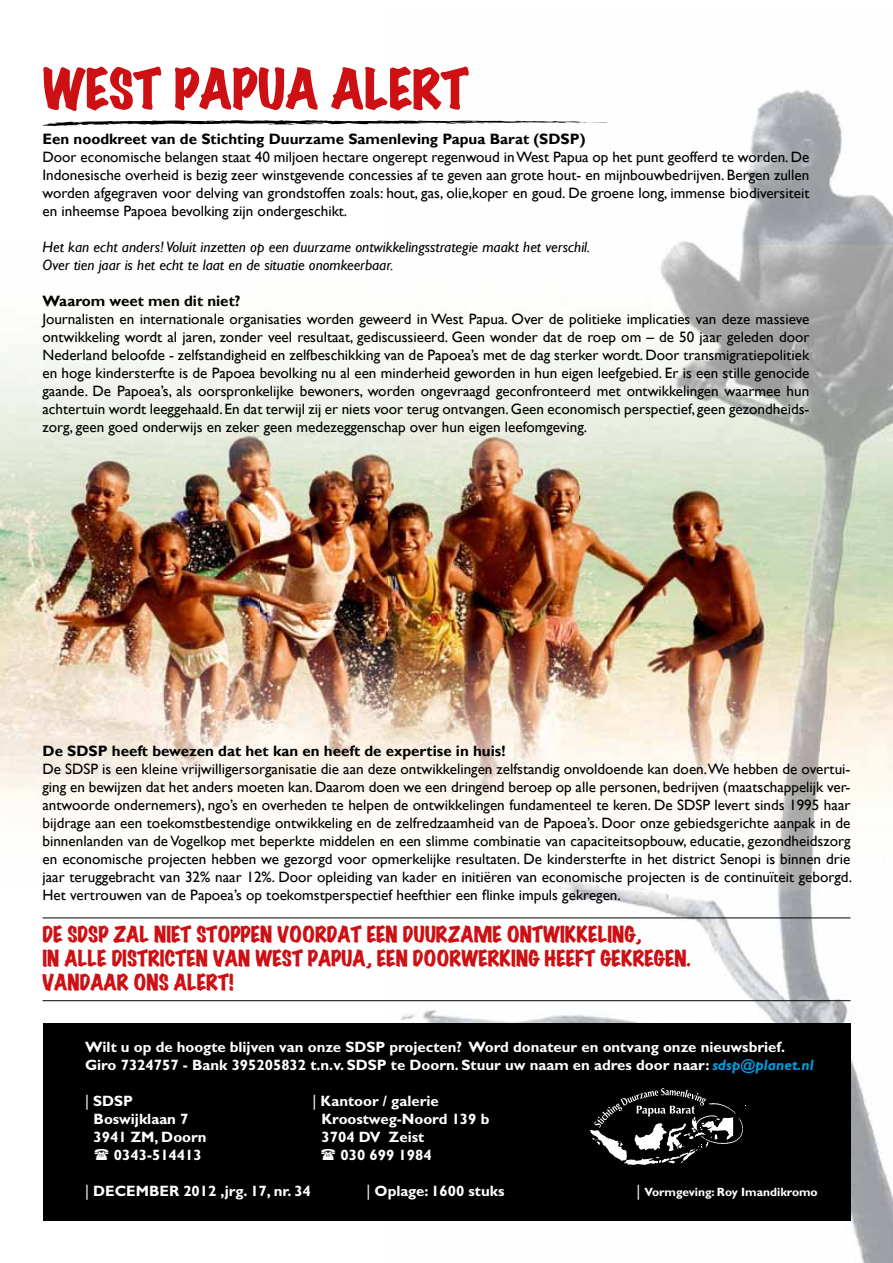
<style>
.page{position:relative;width:893px;height:1263px;background:#fff}
.page>*{position:absolute;margin:0;border:0;box-sizing:border-box;transform-origin:0 0}
.t1{font:52.5px "Marker Felt Wide";color:#cd1013}
.t2{font:21px/24px "Marker Felt Wide";color:#cd1013}
.t3{font:15px/18px "Gill Sans";color:#000;text-align:justify}
.t4{font:700 15px/18px "Gill Sans Std";color:#fff}
.t5{font:italic 15px/18px "Gill Sans";color:#000}
.t6{font:700 15px "Gill Sans";color:#000}
.t7{font:700 12px "Gill Sans Std";color:#fff}
.s1{font-style:italic;color:#009ee3}
.s2{font-weight:400}
.s3{font-weight:400;font-size:15px}
</style>
<div class="page">
<img style="left:0;top:343px;width:388px;height:458px">
<img style="left:388px;top:90px;width:505px;height:1173px">
<div style="left:43px;top:1023px;width:807px;height:198px;background:#000"></div>
<svg style="left:43px;top:120px;width:564px;height:6px"></svg>
<hr style="left:43px;top:918px;width:807px;height:1px;background:#000">
<hr style="left:43px;top:1000px;width:807px;height:1px;background:#000">
<svg style="left:590px;top:1088px;width:156px;height:77px"></svg>
<h1 class="t1" style="left:43px;top:65px;width:428px">WEST PAPUA ALERT</h1>
<p class="t6" style="left:43px;top:130px;width:544px">Een noodkreet van de Stichting Duurzame Samenleving Papua Barat (SDSP)</p>
<p class="t3" style="left:43px;top:148px;width:768px">Door economische belangen staat 40 miljoen hectare ongerept regenwoud in West Papua op het punt geofferd te worden. De Indonesische overheid is bezig zeer winstgevende concessies af te geven aan grote hout- en mijnbouwbedrijven. Bergen zullen worden afgegraven voor delving van grondstoffen zoals: hout, gas, olie,koper en goud. De groene long, immense biodiversiteit en inheemse Papoea bevolking zijn ondergeschikt.</p>
<p class="t5" style="left:43px;top:238px;width:549px">Het kan echt anders! Voluit inzetten op een duurzame ontwikkelingsstrategie maakt het verschil.<br>Over tien jaar is het echt te laat en de situatie onomkeerbaar.</p>
<p class="t6" style="left:43px;top:292px;width:199px">Waarom weet men dit niet?</p>
<p class="t3" style="left:43px;top:310px;width:768px">Journalisten en internationale organisaties worden geweerd in West Papua. Over de politieke implicaties van deze massieve ontwikkeling wordt al jaren, zonder veel resultaat, gediscussieerd. Geen wonder dat de roep om – de 50 jaar geleden door Nederland beloofde - zelfstandigheid en zelfbeschikking van de Papoea’s met de dag sterker wordt. Door transmigratiepolitiek en hoge kindersterfte is de Papoea bevolking nu al een minderheid geworden in hun eigen leefgebied. Er is een stille genocide gaande. De Papoea’s, als oorspronkelijke bewoners, worden ongevraagd geconfronteerd met ontwikkelingen waarmee hun achtertuin wordt leeggehaald. En dat terwijl zij er niets voor terug ontvangen. Geen economisch perspectief, geen gezondheids&shy;zorg, geen goed onderwijs en zeker geen medezeggenschap over hun eigen leefomgeving.</p>
<p class="t6" style="left:43px;top:742px;width:464px">De SDSP heeft bewezen dat het kan en heeft de expertise in huis!</p>
<p class="t3" style="left:43px;top:760px;width:811px">De SDSP is een kleine vrijwilligersorganisatie die aan deze ontwikkelingen zelfstandig onvoldoende kan doen.We hebben de overtui&shy;ging en bewijzen dat het anders moeten kan. Daarom doen we een dringend beroep op alle personen, bedrijven (maatschappelijk ver&shy;antwoorde ondernemers), ngo’s en overheden te helpen de ontwikkelingen fundamenteel te keren. De SDSP levert sinds 1995 haar bijdrage aan een toekomstbestendige ontwikkeling en de zelfredzaamheid van de Papoea’s. Door onze gebiedsgerichte aanpak in de binnenlanden van de Vogelkop met beperkte middelen en een slimme combinatie van capaciteitsopbouw, educatie, gezondheidszorg en economische projecten hebben we gezorgd voor opmerkelijke resultaten. De kindersterfte in het district Senopi is binnen drie jaar teruggebracht van 32% naar 12%. Door opleiding van kader en initiëren van economische projecten is de continuïteit geborgd.<br>Het vertrouwen van de Papoea’s op toekomstperspectief heefthier een flinke impuls gekregen.</p>
<h2 class="t2" style="left:43px;top:923px;width:649px">DE SDSP ZAL NIET STOPPEN VOORDAT EEN DUURZAME ONTWIKKELING,<br>IN ALLE DISTRICTEN VAN WEST PAPUA, EEN DOORWERKING HEEFT GEKREGEN.<br>VANDAAR ONS ALERT!</h2>
<p class="t4" style="left:85px;top:1037px;width:730px">Wilt u op de hoogte blijven van onze SDSP projecten? Word donateur en ontvang onze nieuwsbrief.<br>Giro 7324757 - Bank 395205832 t.n.v. SDSP te Doorn. Stuur uw naam en adres door naar: <span class="s1">sdsp@planet.nl</span></p>
<p class="t4" style="left:85px;top:1091px;width:50px"><span class="s2">|</span> SDSP</p>
<p class="t4" style="left:313px;top:1091px;width:128px"><span class="s2">|</span> Kantoor / galerie</p>
<p class="t4" style="left:94px;top:1109px;width:96px">Boswijklaan 7</p>
<p class="t4" style="left:322px;top:1109px;width:169px">Kroostweg-Noord 139 b</p>
<p class="t4" style="left:94px;top:1127px;width:115px">3941 ZM, Doorn</p>
<p class="t4" style="left:322px;top:1127px;width:104px">3704 DV Zeist</p>
<p class="t4" style="left:114px;top:1145px;width:89px">0343-514413</p>
<p class="t4" style="left:340px;top:1145px;width:93px">030 699 1984</p>
<p class="t4" style="left:85px;top:1181px;width:227px"><span class="s2">|</span> DECEMBER 2012 ,jrg. 17, nr. 34</p>
<p class="t4" style="left:367px;top:1181px;width:139px"><span class="s2">|</span> Oplage: 1600 stuks</p>
<p class="t7" style="left:637px;top:1184px;width:183px"><span class="s3">|</span> Vormgeving: Roy Imandikromo</p>
</div>
